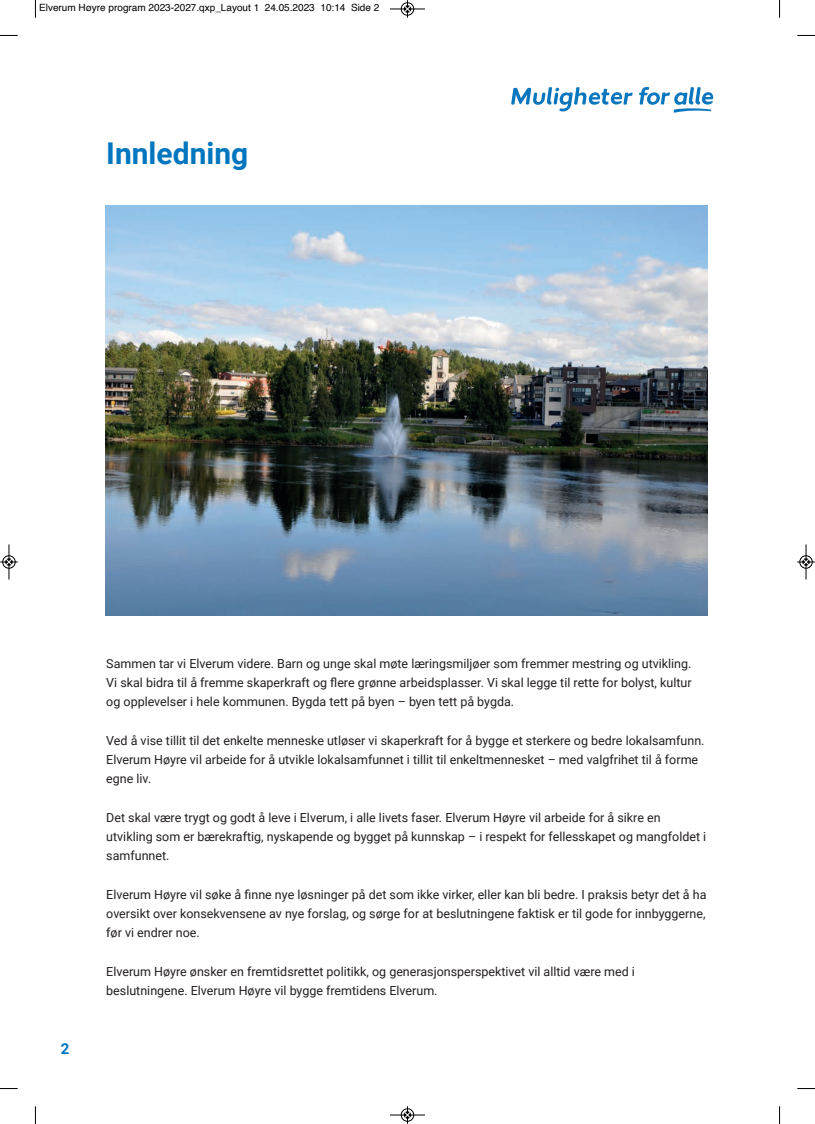
<style>
.page{position:relative;width:815px;height:1124px;background:#fff}
.page>*{position:absolute;margin:0;border:0;box-sizing:border-box;transform-origin:0 0}
.t1{font:700 30px "Roboto";color:#0076bf}
.t2{font:700 15px "Roboto";color:#0076bf}
.t3{font:12.5px/19.2px "Roboto";color:#231f20}
.t4{font:10px "Helvetica";color:#000}
</style>
<div class="page">
<svg style="left:639px;top:87px;width:74px;height:26px"></svg>
<svg style="left:511px;top:87px;width:122px;height:24px"></svg>
<img style="left:105px;top:206px;width:603px;height:409px">
<svg style="left:35px;top:0;width:1px;height:18px"></svg>
<svg style="left:0;top:35px;width:18px;height:1px"></svg>
<svg style="left:779px;top:0;width:1px;height:18px"></svg>
<svg style="left:797px;top:35px;width:18px;height:1px"></svg>
<svg style="left:35px;top:1106px;width:1px;height:17px"></svg>
<svg style="left:0;top:1088px;width:18px;height:1px"></svg>
<svg style="left:779px;top:1106px;width:1px;height:17px"></svg>
<svg style="left:797px;top:1088px;width:18px;height:1px"></svg>
<div style="left:401px;top:2px;width:13px;height:14px;border:1px solid #fff;border-radius:50%"></div>
<hr style="left:390px;top:9px;width:35px;height:1px;background:#000">
<div style="left:401px;top:3px;width:13px;height:12px;border:1px solid #000;border-radius:50%"></div>
<svg style="left:404px;top:0;width:7px;height:18px"></svg>
<hr style="left:390px;top:1114px;width:35px;height:1px;background:#000">
<div style="left:401px;top:1108px;width:13px;height:13px;border:1px solid #000;border-radius:50%"></div>
<svg style="left:404px;top:1106px;width:7px;height:17px"></svg>
<div style="left:2px;top:555px;width:14px;height:13px;border:1px solid #fff;border-radius:50%"></div>
<hr style="left:9px;top:544px;width:1px;height:35px;background:#000">
<div style="left:3px;top:555px;width:12px;height:13px;border:1px solid #000;border-radius:50%"></div>
<svg style="left:0;top:558px;width:18px;height:7px"></svg>
<div style="left:799px;top:555px;width:14px;height:13px;border:1px solid #fff;border-radius:50%"></div>
<hr style="left:806px;top:544px;width:1px;height:35px;background:#000">
<div style="left:800px;top:555px;width:12px;height:13px;border:1px solid #000;border-radius:50%"></div>
<svg style="left:797px;top:558px;width:18px;height:7px"></svg>
<p class="t4" style="left:39px;top:0;width:342px">Elverum Høyre program 2023-2027.qxp_Layout 1 24.05.2023 10:14 Side 2</p>
<h1 class="t1" style="left:106px;top:133px;width:144px">Innledning</h1>
<p class="t2" style="left:61px;top:1037px;width:10px">2</p>
<p class="t3" style="left:106px;top:653px;width:587px;text-align:justify">Sammen tar vi Elverum videre. Barn og unge skal møte læringsmiljøer som fremmer mestring og utvikling.<br>Vi skal bidra til å fremme skaperkraft og flere grønne arbeidsplasser. Vi skal legge til rette for bolyst, kultur og opplevelser i hele kommunen. Bygda tett på byen – byen tett på bygda.</p>
<p class="t3" style="left:106px;top:730px;width:600px">Ved å vise tillit til det enkelte menneske utløser vi skaperkraft for å bygge et sterkere og bedre lokalsamfunn.<br>Elverum Høyre vil arbeide for å utvikle lokalsamfunnet i tillit til enkeltmennesket – med valgfrihet til å forme egne liv.</p>
<p class="t3" style="left:106px;top:807px;width:601px">Det skal være trygt og godt å leve i Elverum, i alle livets faser. Elverum Høyre vil arbeide for å sikre en utvikling som er bærekraftig, nyskapende og bygget på kunnskap – i respekt for fellesskapet og mangfoldet i samfunnet.</p>
<p class="t3" style="left:106px;top:884px;width:602px;text-align:justify">Elverum Høyre vil søke å finne nye løsninger på det som ikke virker, eller kan bli bedre. I praksis betyr det å ha oversikt over konsekvensene av nye forslag, og sørge for at beslutningene faktisk er til gode for innbyggerne, før vi endrer noe.</p>
<p class="t3" style="left:106px;top:961px;width:530px">Elverum Høyre ønsker en fremtidsrettet politikk, og generasjonsperspektivet vil alltid være med i beslutningene. Elverum Høyre vil bygge fremtidens Elverum.</p>
</div>
